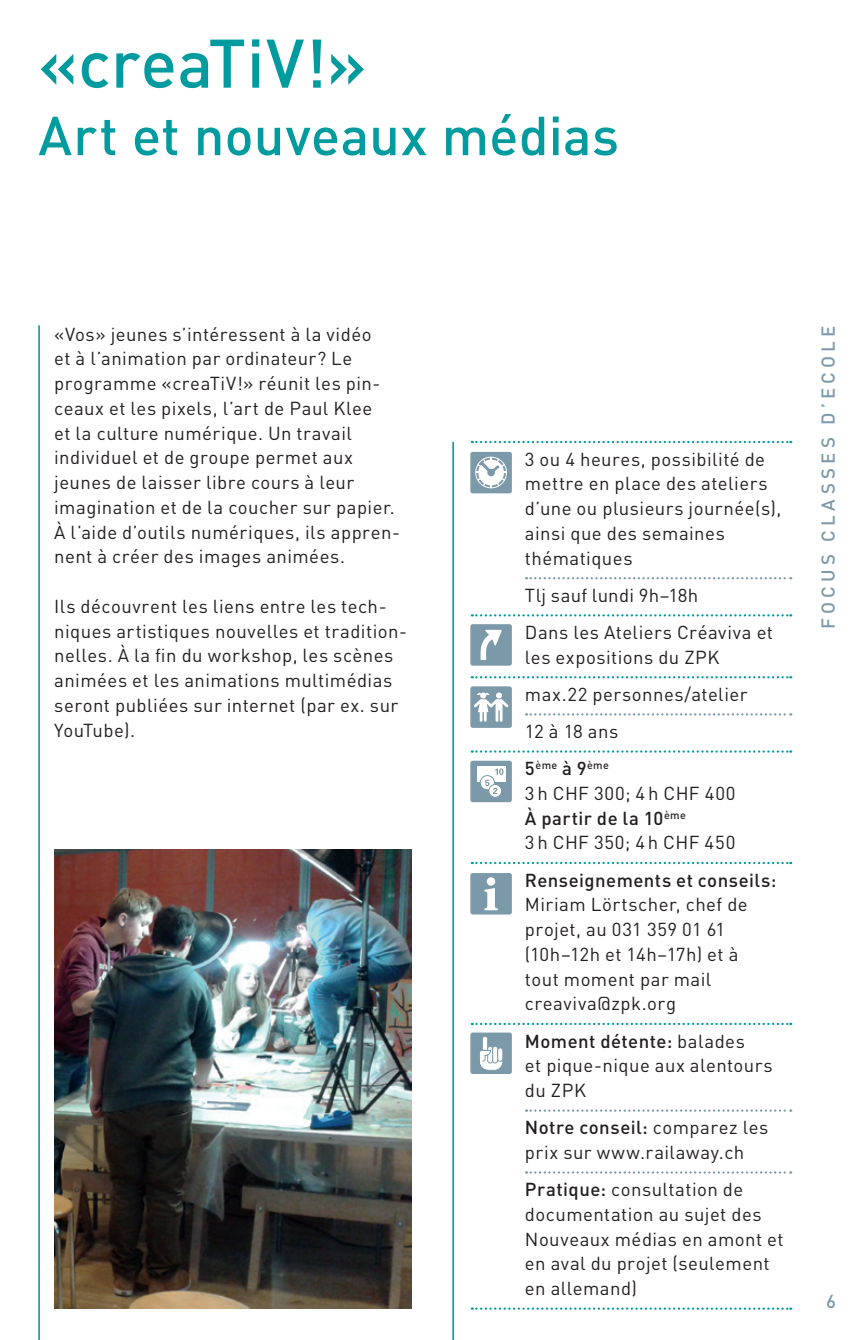
<style>
.page{position:relative;width:868px;height:1340px;background:#fff}
.page>*{position:absolute;margin:0;border:0;box-sizing:border-box;transform-origin:0 0}
.t1{font:500 67.5px "DIN";letter-spacing:.005em;color:#009b9e}
.t2{font:500 54px "DIN";letter-spacing:.005em;color:#009b9e}
.t3{font:18.45px/24.8px "DIN";letter-spacing:.025em;color:#231f20}
.t4{font:500 18.45px "DIN";letter-spacing:.025em;color:#231f20}
.t5{font:500 18.45px "DIN";letter-spacing:.23em;color:#7b99a9}
.t6{font:500 10.8px "DIN";letter-spacing:.035em;color:#231f20}
.s1{font-size:18.45px}
.s2{font-weight:500}
</style>
<div class="page">
<hr style="left:38px;top:325px;width:2px;height:1014px;background:#009b9e">
<hr style="left:452px;top:442px;width:2px;height:897px;background:#009b9e">
<svg style="left:471px;top:441px;width:320px;height:2px"></svg>
<svg style="left:526px;top:577px;width:265px;height:2px"></svg>
<svg style="left:471px;top:614px;width:320px;height:2px"></svg>
<svg style="left:471px;top:676px;width:320px;height:2px"></svg>
<svg style="left:526px;top:713px;width:265px;height:2px"></svg>
<svg style="left:471px;top:750px;width:320px;height:2px"></svg>
<svg style="left:471px;top:861px;width:320px;height:3px"></svg>
<svg style="left:471px;top:1022px;width:320px;height:3px"></svg>
<svg style="left:526px;top:1109px;width:265px;height:2px"></svg>
<svg style="left:526px;top:1171px;width:265px;height:2px"></svg>
<svg style="left:471px;top:1307px;width:320px;height:2px"></svg>
<div style="left:470px;top:624px;width:42px;height:41px;background:#7b99a9;border-radius:2px"></div>
<svg style="left:480px;top:629px;width:22px;height:31px"></svg>
<div style="left:470px;top:452px;width:42px;height:41px;background:#7b99a9;border-radius:2px"></div>
<div style="left:475px;top:457px;width:31px;height:31px;border:1px solid #fff;border-radius:50%"></div>
<svg style="left:476px;top:458px;width:29px;height:29px"></svg>
<div style="left:470px;top:686px;width:42px;height:42px;background:#7b99a9;border-radius:2px"></div>
<svg style="left:474px;top:692px;width:34px;height:29px"></svg>
<div style="left:470px;top:873px;width:42px;height:41px;background:#7b99a9;border-radius:2px"></div>
<svg style="left:484px;top:877px;width:13px;height:33px"></svg>
<div style="left:470px;top:760px;width:42px;height:42px;background:#7b99a9;border-radius:2px"></div>
<div style="left:477px;top:766px;width:28px;height:15px;background:#fff"></div>
<svg style="left:480px;top:775px;width:14px;height:14px"></svg>
<div style="left:479px;top:775px;width:16px;height:15px;border:1px solid #7b99a9;border-radius:50%"></div>
<div style="left:488px;top:784px;width:14px;height:13px;border:1px solid #7b99a9;border-radius:50%"></div>
<svg style="left:485px;top:768px;width:18px;height:26px"></svg>
<div style="left:470px;top:1032px;width:42px;height:42px;background:#7b99a9;border-radius:2px"></div>
<div style="left:482px;top:1036px;width:5px;height:26px;background:#fff;border-radius:3px"></div>
<div style="left:482px;top:1035px;width:6px;height:28px;border:1px solid #7b99a9;border-radius:3px"></div>
<div style="left:487px;top:1046px;width:5px;height:16px;background:#fff;border-radius:3px"></div>
<div style="left:487px;top:1045px;width:6px;height:18px;border:1px solid #7b99a9;border-radius:3px"></div>
<div style="left:492px;top:1046px;width:5px;height:16px;background:#fff;border-radius:3px"></div>
<div style="left:492px;top:1045px;width:6px;height:18px;border:1px solid #7b99a9;border-radius:3px"></div>
<div style="left:497px;top:1047px;width:6px;height:14px;border:1px solid #7b99a9;border-radius:3px"></div>
<svg style="left:480px;top:1049px;width:23px;height:21px"></svg>
<img style="left:54px;top:849px;width:357px;height:458px">
<h1 class="t1" style="left:38px;top:20px;width:329px">«creaTiV!»</h1>
<h2 class="t2" style="left:38px;top:101px;width:582px">Art et nouveaux médias</h2>
<p class="t3" style="left:54px;top:321px;width:347px">«Vos» jeunes s’intéressent à la vidéo<br>et à l’animation par ordinateur? Le programme «creaTiV!» réunit les pin&shy;ceaux et les pixels, l’art de Paul Klee<br>et la culture numérique. Un travail individuel et de groupe permet aux jeunes de laisser libre cours à leur imagination et de la coucher sur papier.<br>À l’aide d’outils numériques, ils appren&shy;nent à créer des images animées.</p>
<p class="t3" style="left:54px;top:593px;width:354px">Ils découvrent les liens entre les tech&shy;niques artistiques nouvelles et tradition&shy;nelles. À la fin du workshop, les scènes animées et les animations multimédias seront publiées sur internet (par ex. sur YouTube).</p>
<p class="t3" style="left:525px;top:446px;width:258px">3 ou 4 heures, possibilité de mettre en place des ateliers d’une ou plusieurs journée(s), ainsi que des semaines thématiques</p>
<p class="t3" style="left:525px;top:576px;width:249px;line-height:37.1px">Tlj sauf lundi 9h–18h<br>Dans les Ateliers Créaviva et</p>
<p class="t3" style="left:525px;top:638px;width:224px;line-height:37.1px">les expositions du ZPK max.22 personnes/atelier<br>12 à 18 ans</p>
<p class="t6" style="left:525px;top:758px;width:85px"><span class="s1">5</span>ème <span class="s1">à 9</span>ème</p>
<p class="t3" style="left:525px;top:780px;width:212px">3h CHF 300; 4h CHF 400<br><span class="s2">À partir de la 10</span><sup>ème<br></sup>3h CHF 350; 4h CHF 450</p>
<p class="t4" style="left:525px;top:868px;width:253px">Renseignements et conseils:</p>
<p class="t3" style="left:525px;top:892px;width:224px">Miriam Lörtscher, chef de projet, au 031 359 01 61 (10h–12h et 14h–17h) et à tout moment par mail creaviva@zpk.org</p>
<p class="t3" style="left:525px;top:1028px;width:249px"><span class="s2">Moment détente:</span> balades<br>et pique-nique aux alentours du ZPK</p>
<p class="t3" style="left:525px;top:1114px;width:245px"><span class="s2">Notre conseil:</span> comparez les prix sur www.railaway.ch</p>
<p class="t3" style="left:525px;top:1176px;width:260px"><span class="s2">Pratique:</span> consultation de documentation au sujet des<br>Nouveaux médias en amont et en aval du projet (seulement en allemand)</p>
<p class="t5" style="left:816px;top:629px;width:305px;rotate:-90deg">FOCUS CLASSES D’ECOLE</p>
<p class="t5" style="left:826px;top:1289px;width:11px">6</p>
</div>
